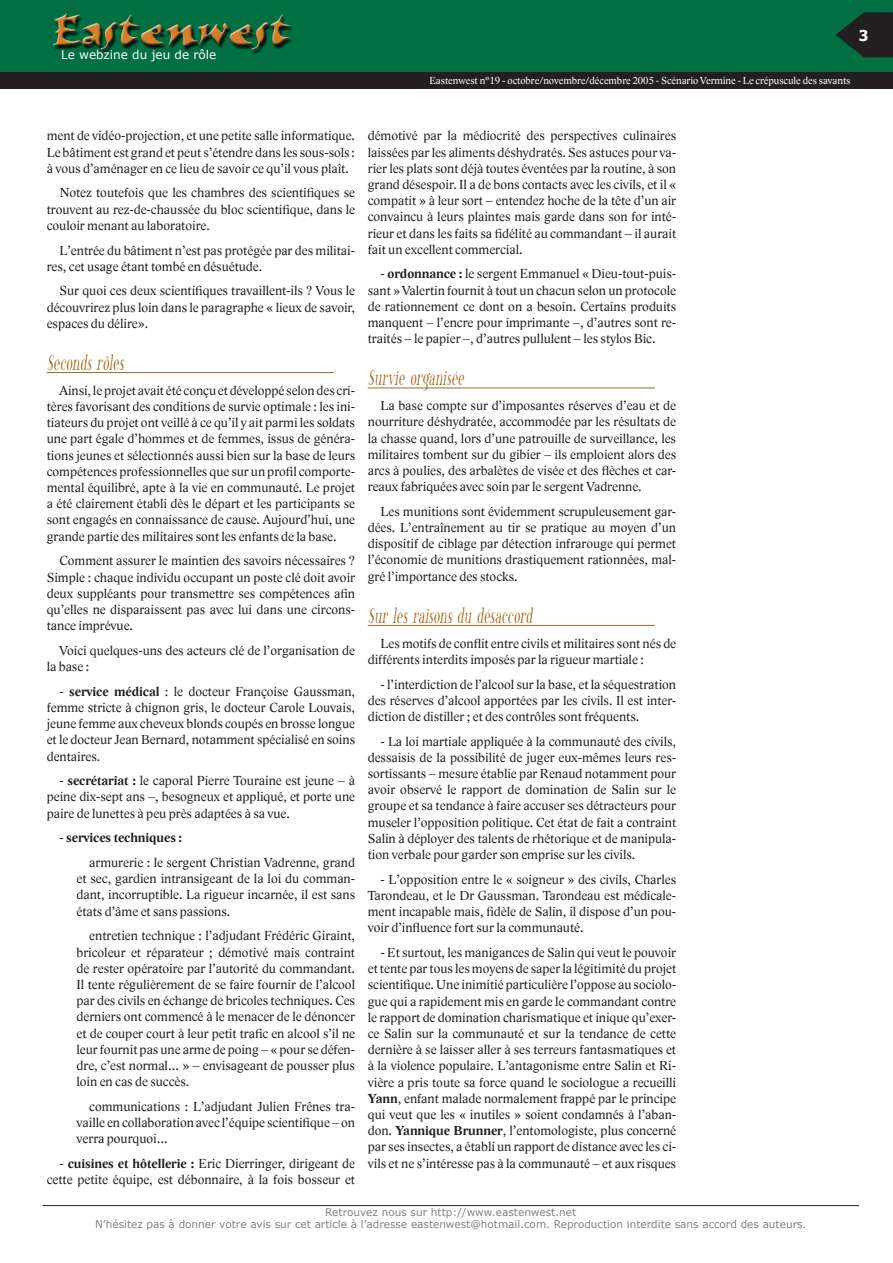
<style>
.page{position:relative;width:893px;height:1263px;background:#fff}
.page>*{position:absolute;margin:0;border:0;box-sizing:border-box;transform-origin:0 0}
.t1{font:21px "Phosphorus Trichloride";color:#a7661a}
.t2{font:700 15px "Tahoma";color:#fff}
.t3{font:13.5px/16.2px "Lido STFCE";color:#231f20;text-align:justify}
.t4{font:12px "Verdana";color:#fff}
.t5{font:10.5px/12.6px "Verdana";color:#808285;text-align:center}
.t6{font:10.5px "Lido STFCE";color:#fff}
.s1{font-weight:700}
</style>
<div class="page">
<div style="left:1px;top:72px;width:892px;height:17px;background:#231f20"></div>
<div style="left:0;top:0;width:893px;height:72px;background:#006f41"></div>
<img style="left:53px;top:13px;width:239px;height:41px">
<svg style="left:835px;top:12px;width:58px;height:45px"></svg>
<hr style="left:43px;top:1205px;width:816px;height:1px;background:#231f20">
<hr style="left:47px;top:372px;width:287px;height:1px;background:#a7661a">
<hr style="left:368px;top:388px;width:287px;height:1px;background:#a7661a">
<hr style="left:368px;top:625px;width:287px;height:1px;background:#a7661a">
<p class="t4" style="left:61px;top:47px;width:157px">Le webzine du jeu de rôle</p>
<p class="t2" style="left:859px;top:25px;width:11px">3</p>
<p class="t6" style="left:429px;top:74px;width:423px">Eastenwest n°19 - octobre/novembre/décembre 2005 - Scénario Vermine - Le crépuscule des savants</p>
<p class="t3" style="left:47px;top:128px;width:310px">ment de vidéo-projection, et une petite salle informatique.<br>Le bâtiment est grand et peut s’étendre dans les sous-sols : à vous d’aménager en ce lieu de savoir ce qu’il vous plaît.</p>
<p class="t3" style="left:47px;top:185px;width:310px;text-indent:13px">Notez toutefois que les chambres des scientifiques se trouvent au rez-de-chaussée du bloc scientifique, dans le couloir menant au laboratoire.</p>
<p class="t3" style="left:47px;top:242px;width:310px;text-indent:13px">L’entrée du bâtiment n’est pas protégée par des militai&shy;res, cet usage étant tombé en désuétude.</p>
<p class="t3" style="left:47px;top:283px;width:310px;text-indent:13px">Sur quoi ces deux scientifiques travaillent-ils ? Vous le découvrirez plus loin dans le paragraphe « lieux de savoir, espaces du délire».</p>
<h1 class="t1" style="left:47px;top:351px;width:79px">Seconds rôles</h1>
<p class="t3" style="left:47px;top:382px;width:310px;text-indent:13px">Ainsi, le projet avait été conçu et développé selon des cri&shy;tères favorisant des conditions de survie optimale : les ini&shy;tiateurs du projet ont veillé à ce qu’il y ait parmi les soldats une part égale d’hommes et de femmes, issus de généra&shy;tions jeunes et sélectionnés aussi bien sur la base de leurs compétences professionnelles que sur un profil comporte&shy;mental équilibré, apte à la vie en communauté. Le projet a été clairement établi dès le départ et les participants se sont engagés en connaissance de cause. Aujourd’hui, une grande partie des militaires sont les enfants de la base.</p>
<p class="t3" style="left:47px;top:553px;width:310px;text-indent:13px">Comment assurer le maintien des savoirs nécessaires ?<br>Simple : chaque individu occupant un poste clé doit avoir deux suppléants pour transmettre ses compétences afin qu’elles ne disparaissent pas avec lui dans une circons&shy;tance imprévue.</p>
<p class="t3" style="left:47px;top:642px;width:310px;text-indent:13px">Voici quelques-uns des acteurs clé de l’organisation de la base :</p>
<p class="t3" style="left:47px;top:683px;width:310px;text-indent:13px">- <span class="s1">service médical</span> : le docteur Françoise Gaussman, femme stricte à chignon gris, le docteur Carole Louvais, jeune femme aux cheveux blonds coupés en brosse longue et le docteur Jean Bernard, notamment spécialisé en soins dentaires.</p>
<p class="t3" style="left:47px;top:773px;width:310px;text-indent:13px">- <span class="s1">secrétariat :</span> le caporal Pierre Touraine est jeune – à peine dix-sept ans –, besogneux et appliqué, et porte une paire de lunettes à peu près adaptées à sa vue.</p>
<p class="t3" style="left:89px;top:825px;width:267px;line-height:24.8px;text-indent:-30px">- <span class="s1">services techniques :<br></span>armurerie : le sergent Christian Vadrenne, grand</p>
<p class="t3" style="left:77px;top:871px;width:280px">et sec, gardien intransigeant de la loi du comman&shy;dant, incorruptible. La rigueur incarnée, il est sans états d’âme et sans passions.</p>
<p class="t3" style="left:77px;top:928px;width:280px;text-indent:13px">entretien technique : l’adjudant Frédéric Giraint, bricoleur et réparateur ; démotivé mais contraint de rester opératoire par l’autorité du commandant.<br>Il tente régulièrement de se faire fournir de l’alcool par des civils en échange de bricoles techniques. Ces derniers ont commencé à le menacer de le dénoncer et de couper court à leur petit trafic en alcool s’il ne leur fournit pas une arme de poing – « pour se défen&shy;dre, c’est normal… » – envisageant de pousser plus loin en cas de succès.</p>
<p class="t3" style="left:77px;top:1098px;width:280px;text-indent:13px">communications : L’adjudant Julien Frênes tra&shy;vaille en collaboration avec l’équipe scientifique – on verra pourquoi…</p>
<p class="t3" style="left:47px;top:1155px;width:310px;text-align:right">- <span class="s1">cuisines et hôtellerie :</span> Eric Dierringer, dirigeant de cette petite équipe, est débonnaire, à la fois bosseur et</p>
<p class="t3" style="left:368px;top:128px;width:310px">démotivé par la médiocrité des perspectives culinaires laissées par les aliments déshydratés. Ses astuces pour va&shy;rier les plats sont déjà toutes éventées par la routine, à son grand désespoir. Il a de bons contacts avec les civils, et il « compatit » à leur sort – entendez hoche de la tête d’un air convaincu à leurs plaintes mais garde dans son for inté&shy;rieur et dans les faits sa fidélité au commandant – il aurait fait un excellent commercial.</p>
<p class="t3" style="left:368px;top:266px;width:310px;text-indent:13px">- <span class="s1">ordonnance :</span> le sergent Emmanuel « Dieu-tout-puis&shy;sant » Valertin fournit à tout un chacun selon un protocole de rationnement ce dont on a besoin. Certains produits manquent – l’encre pour imprimante –, d’autres sont re&shy;traités – le papier –, d’autres pullulent – les stylos Bic.</p>
<h1 class="t1" style="left:368px;top:367px;width:98px">Survie organisée</h1>
<p class="t3" style="left:368px;top:398px;width:310px;text-indent:13px">La base compte sur d’imposantes réserves d’eau et de nourriture déshydratée, accommodée par les résultats de la chasse quand, lors d’une patrouille de surveillance, les militaires tombent sur du gibier – ils emploient alors des arcs à poulies, des arbalètes de visée et des flèches et car&shy;reaux fabriquées avec soin par le sergent Vadrenne.</p>
<p class="t3" style="left:368px;top:503px;width:310px;text-indent:13px">Les munitions sont évidemment scrupuleusement gar&shy;dées. L’entraînement au tir se pratique au moyen d’un dispositif de ciblage par détection infrarouge qui permet l’économie de munitions drastiquement rationnées, mal&shy;gré l’importance des stocks.</p>
<h1 class="t1" style="left:368px;top:604px;width:166px">Sur les raisons du désaccord</h1>
<p class="t3" style="left:368px;top:635px;width:310px;text-indent:13px">Les motifs de conflit entre civils et militaires sont nés de différents interdits imposés par la rigueur martiale :</p>
<p class="t3" style="left:368px;top:676px;width:310px;text-indent:13px">- l’interdiction de l’alcool sur la base, et la séquestration des réserves d’alcool apportées par les civils. Il est inter&shy;diction de distiller ; et des contrôles sont fréquents.</p>
<p class="t3" style="left:368px;top:733px;width:310px;text-indent:13px">- La loi martiale appliquée à la communauté des civils, dessaisis de la possibilité de juger eux-mêmes leurs res&shy;sortissants – mesure établie par Renaud notamment pour avoir observé le rapport de domination de Salin sur le groupe et sa tendance à faire accuser ses détracteurs pour museler l’opposition politique. Cet état de fait a contraint Salin à déployer des talents de rhétorique et de manipula&shy;tion verbale pour garder son emprise sur les civils.</p>
<p class="t3" style="left:368px;top:871px;width:310px;text-indent:13px">- L’opposition entre le « soigneur » des civils, Charles Tarondeau, et le Dr Gaussman. Tarondeau est médicale&shy;ment incapable mais, fidèle de Salin, il dispose d’un pou&shy;voir d’influence fort sur la communauté.</p>
<p class="t3" style="left:368px;top:944px;width:310px;text-indent:13px">- Et surtout, les manigances de Salin qui veut le pouvoir et tente par tous les moyens de saper la légitimité du projet scientifique. Une inimitié particulière l’oppose au sociolo&shy;gue qui a rapidement mis en garde le commandant contre le rapport de domination charismatique et inique qu’exer&shy;ce Salin sur la communauté et sur la tendance de cette dernière à se laisser aller à ses terreurs fantasmatiques et à la violence populaire. L’antagonisme entre Salin et Ri&shy;vière a pris toute sa force quand le sociologue a recueilli <span class="s1">Yann</span>, enfant malade normalement frappé par le principe qui veut que les « inutiles » soient condamnés à l’aban&shy;don. <span class="s1">Yannique Brunner</span>, l’entomologiste, plus concerné par ses insectes, a établi un rapport de distance avec les ci&shy;vils et ne s’intéresse pas à la communauté – et aux risques</p>
<p class="t5" style="left:95px;top:1205px;width:713px">Retrouvez nous sur http://www.eastenwest.net<br>N’hésitez pas à donner votre avis sur cet article à l’adresse eastenwest@hotmail.com. Reproduction interdite sans accord des auteurs.</p>
</div>
